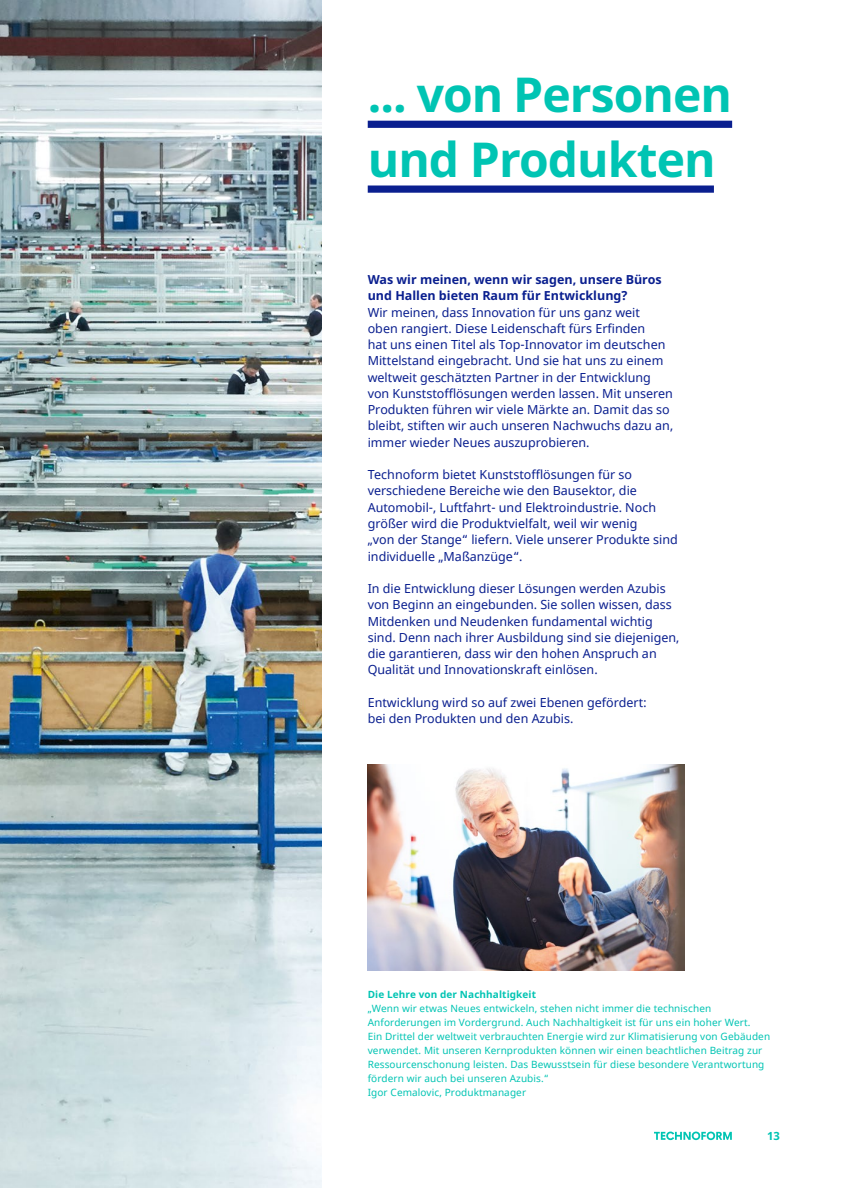
<style>
.page{position:relative;width:851px;height:1188px;background:#fff}
.page>*{position:absolute;margin:0;border:0;box-sizing:border-box;transform-origin:0 0}
.t1{font:700 48px/64.9px "Noto Sans";letter-spacing:-.02em;color:#00c4b3}
.t2{font:12.5px/16.2px "Noto Sans";color:#0a1f8f}
.t3{font:700 12.5px/16.2px "Noto Sans";color:#0a1f8f}
.t4{font:700 11.25px "Noto Sans";color:#00c4b3}
.t5{font:10px/14px "Noto Sans";letter-spacing:.01em;color:#00c4b3}
.t6{font:700 10px "Noto Sans";letter-spacing:.01em;color:#00c4b3}
</style>
<div class="page">
<svg style="left:654px;top:1131px;width:77px;height:8px"></svg>
<img style="left:0;top:0;width:322px;height:1187px">
<div style="left:367px;top:121px;width:365px;height:7px;background:#0a1f8f"></div>
<div style="left:367px;top:185px;width:346px;height:8px;background:#0a1f8f"></div>
<img style="left:367px;top:764px;width:317px;height:205px">
<h1 class="t1" style="left:367px;top:63px;width:366px">... von Personen und Produkten</h1>
<p class="t3" style="left:367px;top:271px;width:295px">Was wir meinen, wenn wir sagen, unsere Büros und Hallen bieten Raum für Entwicklung?</p>
<p class="t2" style="left:367px;top:304px;width:307px">Wir meinen, dass Innovation für uns ganz weit oben rangiert. Diese Leidenschaft fürs Erfinden<br>hat uns einen Titel als Top-Innovator im deutschen Mittelstand eingebracht. Und sie hat uns zu einem weltweit geschätzten Partner in der Entwicklung von Kunststofflösungen werden lassen. Mit unseren Produkten führen wir viele Märkte an. Damit das so bleibt, stiften wir auch unseren Nachwuchs dazu an, immer wieder Neues auszuprobieren.</p>
<p class="t2" style="left:367px;top:467px;width:311px">Technoform bietet Kunststofflösungen für so verschiedene Bereiche wie den Bausektor, die Automobil-, Luftfahrt- und Elektroindustrie. Noch größer wird die Produktvielfalt, weil wir wenig<br>„von der Stange“ liefern. Viele unserer Produkte sind individuelle „Maßanzüge“.</p>
<p class="t2" style="left:367px;top:580px;width:313px">In die Entwicklung dieser Lösungen werden Azubis von Beginn an eingebunden. Sie sollen wissen, dass Mitdenken und Neudenken fundamental wichtig sind. Denn nach ihrer Ausbildung sind sie diejenigen, die garantieren, dass wir den hohen Anspruch an Qualität und Innovationskraft einlösen.</p>
<p class="t2" style="left:367px;top:694px;width:281px">Entwicklung wird so auf zwei Ebenen gefördert: bei den Produkten und den Azubis.</p>
<p class="t6" style="left:367px;top:986px;width:170px">Die Lehre von der Nachhaltigkeit</p>
<p class="t5" style="left:367px;top:1001px;width:404px">„Wenn wir etwas Neues entwickeln, stehen nicht immer die technischen Anforderungen im Vordergrund. Auch Nachhaltigkeit ist für uns ein hoher Wert.<br>Ein Drittel der weltweit verbrauchten Energie wird zur Klimatisierung von Gebäuden verwendet. Mit unseren Kernprodukten können wir einen beachtlichen Beitrag zur Ressourcenschonung leisten. Das Bewusstsein für diese besondere Verantwortung fördern wir auch bei unseren Azubis.“<br>Igor Cemalovic, Produktmanager</p>
<p class="t4" style="left:767px;top:1127px;width:14px">13</p>
</div>
